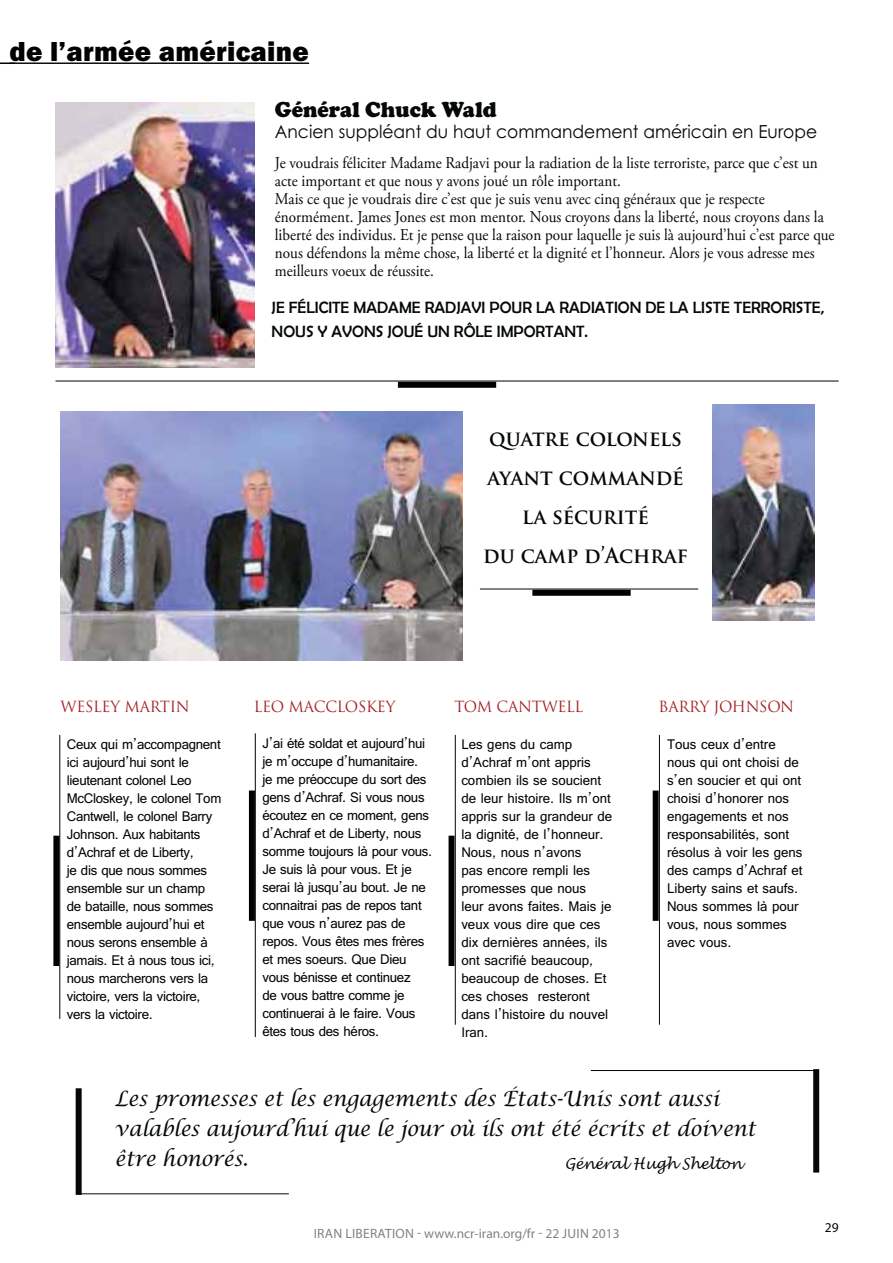
<style>
.page{position:relative;width:893px;height:1263px;background:#fff}
.page>*{position:absolute;margin:0;border:0;box-sizing:border-box;transform-origin:0 0}
.t1{font:800 28.5px "Franklin Gothic";letter-spacing:.01em;color:#010202}
.t2{font:900 22.5px "Cooper";color:#040809;scale:.95 1}
.t3{font:italic 21px/30px "Lucida Calligraphy";letter-spacing:-.01em;color:#040809;scale:.95 1}
.t4{font:700 21px/39px "Trajan Pro";color:#040809;text-align:center;scale:.95 1}
.t5{font:18px "Century Gothic";color:#040809;scale:.95 1}
.t6{font:16.5px/18px "Adobe Garamond Pro";color:#040809;scale:.92 1}
.t7{font:16.5px/24px "Berlin Sans FB";color:#040809}
.t8{font:15px/18px "Raavi";letter-spacing:-.02em;color:#010202}
.t9{font:15px/18px "Raavi";color:#010202}
.t10{font:15px "Trajan Pro";letter-spacing:-.02em;color:#a31e22}
.t11{font:italic 15px "Lucida Handwriting";color:#040809;scale:.95 1}
.t12{font:13.5px "Myriad Pro";letter-spacing:.01em;color:#808284}
.t13{font:13.5px "Myriad Pro";color:#040809}
</style>
<div class="page">
<hr style="left:10px;top:63px;width:299px;height:1px;background:#010202">
<hr style="left:56px;top:381px;width:782px;height:1px;background:#010202">
<hr style="left:480px;top:589px;width:218px;height:1px;background:#040809">
<div style="left:401px;top:382px;width:92px;height:6px;background:#010202"></div>
<div style="left:535px;top:590px;width:93px;height:6px;background:#010202"></div>
<img style="left:55px;top:102px;width:199px;height:265px">
<img style="left:61px;top:412px;width:401px;height:248px">
<hr style="left:59px;top:735px;width:1px;height:283px;background:#040809">
<div style="left:53px;top:839px;width:6px;height:124px;background:#010202"></div>
<hr style="left:255px;top:734px;width:1px;height:303px;background:#010202">
<div style="left:249px;top:794px;width:6px;height:124px;background:#010202"></div>
<hr style="left:455px;top:735px;width:1px;height:289px;background:#040809">
<div style="left:448px;top:839px;width:6px;height:124px;background:#010202"></div>
<hr style="left:659px;top:735px;width:1px;height:289px;background:#040809">
<div style="left:653px;top:794px;width:6px;height:124px;background:#010202"></div>
<div style="left:76px;top:1091px;width:6px;height:101px;background:#040809"></div>
<hr style="left:80px;top:1193px;width:208px;height:1px;background:#040809">
<div style="left:813px;top:1072px;width:6px;height:98px;background:#040809"></div>
<hr style="left:591px;top:1070px;width:224px;height:1px;background:#010202">
<img style="left:712px;top:405px;width:102px;height:216px">
<h1 class="t1" style="left:10px;top:42px;width:301px">de l’armée américaine</h1>
<h2 class="t2" style="left:275px;top:101px;width:235px">Général Chuck Wald</h2>
<p class="t5" style="left:275px;top:125px;width:572px">Ancien suppléant du haut commandement américain en Europe</p>
<p class="t6" style="left:275px;top:155px;width:610px">Je voudrais féliciter Madame Radjavi pour la radiation de la liste terroriste, parce que c’est un acte important et que nous y avons joué un rôle important.<br>Mais ce que je voudrais dire c’est que je suis venu avec cinq généraux que je respecte énormément. James Jones est mon mentor. Nous croyons dans la liberté, nous croyons dans la liberté des individus. Et je pense que la raison pour laquelle je suis là aujourd’hui c’est parce que nous défendons la même chose, la liberté et la dignité et l’honneur. Alors je vous adresse mes meilleurs voeux de réussite.</p>
<p class="t7" style="left:272px;top:297px;width:554px">JE FÉLICITE MADAME RADJAVI POUR LA RADIATION DE LA LISTE TERRORISTE,<br>NOUS Y AVONS JOUÉ UN RÔLE IMPORTANT.</p>
<h3 class="t4" style="left:483px;top:419px;width:217px">quatre colonels ayant commandé la sécurité<br>du camp d’Achraf</h3>
<p class="t10" style="left:61px;top:698px;width:131px">WESLEY MARTIN</p>
<p class="t10" style="left:254px;top:698px;width:143px">LEO MACCLOSKEY</p>
<p class="t10" style="left:454px;top:698px;width:130px">TOM CANTWELL</p>
<p class="t10" style="left:659px;top:698px;width:137px">BARRY JOHNSON</p>
<p class="t8" style="left:67px;top:737px;width:156px">Ceux qui m’accompagnent ici aujourd’hui sont le lieutenant colonel Leo<br>McCloskey, le colonel Tom<br>Cantwell, le colonel Barry<br>Johnson. Aux habitants d’Achraf et de Liberty,<br>je dis que nous sommes ensemble sur un champ de bataille, nous sommes ensemble aujourd’hui et nous serons ensemble à jamais. Et à nous tous ici, nous marcherons vers la victoire, vers la victoire, vers la victoire.</p>
<p class="t8" style="left:262px;top:735px;width:171px">J’ai été soldat et aujourd’hui je m’occupe d’humanitaire.<br>je me préoccupe du sort des gens d’Achraf. Si vous nous écoutez en ce moment, gens d’Achraf et de Liberty, nous somme toujours là pour vous.<br>Je suis là pour vous. Et je serai là jusqu’au bout. Je ne connaitrai pas de repos tant que vous n’aurez pas de repos. Vous êtes mes frères et mes soeurs. Que Dieu vous bénisse et continuez<br>de vous battre comme je continuerai à le faire. Vous êtes tous des héros.</p>
<p class="t9" style="left:461px;top:737px;width:152px">Les gens du camp d’Achraf m’ont appris combien ils se soucient de leur histoire. Ils m’ont appris sur la grandeur de la dignité, de l’honneur.<br>Nous, nous n’avons<br>pas encore rempli les promesses que nous<br>leur avons faites. Mais je veux vous dire que ces dix dernières années, ils ont sacrifié beaucoup, beaucoup de choses. Et ces choses resteront dans l’histoire du nouvel<br>Iran.</p>
<p class="t9" style="left:667px;top:737px;width:137px">Tous ceux d’entre nous qui ont choisi de s’en soucier et qui ont choisi d’honorer nos engagements et nos responsabilités, sont résolus à voir les gens des camps d’Achraf et<br>Liberty sains et saufs.<br>Nous sommes là pour vous, nous sommes avec vous.</p>
<h3 class="t3" style="left:115px;top:1086px;width:676px">Les promesses et les engagements des États-Unis sont aussi valables aujourd’hui que le jour où ils ont été écrits et doivent être honorés.</h3>
<p class="t11" style="left:565px;top:1155px;width:188px">Général Hugh Shelton</p>
<p class="t12" style="left:314px;top:1225px;width:307px">IRAN LIBERATION - www.ncr-iran.org/fr - 22 JUIN 2013</p>
<p class="t13" style="left:825px;top:1219px;width:15px">29</p>
</div>
